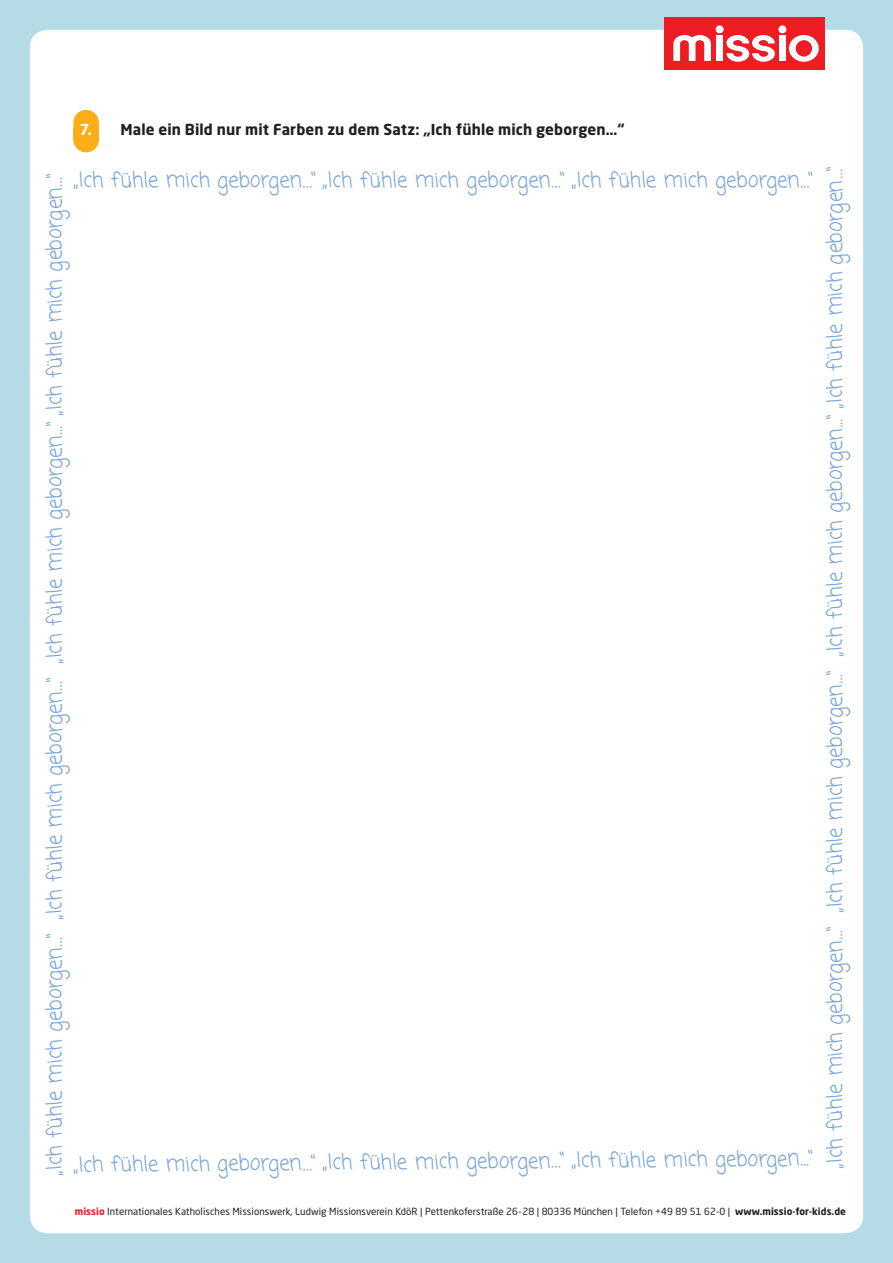
<style>
.page{position:relative;width:893px;height:1263px;background:#fff}
.page>*{position:absolute;margin:0;border:0;box-sizing:border-box;transform-origin:0 0}
.t1{font:21px "Coming Soon";letter-spacing:-.015em;color:#7ca7d8}
.t2{font:700 15px "Neo Sans Std";letter-spacing:.01em;color:#231f20}
.t3{font:9.75px "Neo Sans Std";letter-spacing:.005em;color:#231f20}
.s1{color:#fff}
.s2{font-weight:700;color:#ee1d23}
.s3{font-weight:700}
</style>
<div class="page">
<div style="left:0;top:0;width:893px;height:1263px;background:linear-gradient(to right,#b4dbe6,#b4dbe6)"></div>
<div style="left:30px;top:30px;width:833px;height:1203px;background:#fff;border-radius:18px"></div>
<div style="left:665px;top:17px;width:160px;height:52px;background:#ee1d23"></div>
<svg style="left:673px;top:35px;width:38px;height:26px"></svg>
<svg style="left:726px;top:35px;width:49px;height:27px"></svg>
<div style="left:716px;top:36px;width:7px;height:25px;background:#fff"></div>
<div style="left:716px;top:25px;width:8px;height:8px;background:#fff;border-radius:50%"></div>
<div style="left:779px;top:36px;width:6px;height:25px;background:#fff"></div>
<div style="left:778px;top:25px;width:8px;height:8px;background:#fff;border-radius:50%"></div>
<svg style="left:789px;top:35px;width:30px;height:27px"></svg>
<div style="left:73px;top:110px;width:26px;height:25px;background:#faaf18;border-radius:50%"></div>
<div style="left:73px;top:118px;width:26px;height:26px;background:#faaf18;border-radius:50%"></div>
<div style="left:73px;top:126px;width:26px;height:25px;background:#faaf18;border-radius:50%"></div>
<div style="left:73px;top:127px;width:26px;height:25px;background:#faaf18;border-radius:50%"></div>
<p class="t2" style="left:80px;top:120px;width:546px"><span class="s1">7.</span> Male ein Bild nur mit Farben zu dem Satz: „Ich fühle mich geborgen…“</p>
<p class="t1" style="left:40px;top:1175px;width:1004px;rotate:-90deg">„Ich fühle mich geborgen…“ „Ich fühle mich geborgen…“ „Ich fühle mich geborgen...“ „Ich fühle mich geborgen…“</p>
<p class="t1" style="left:820px;top:1168px;width:1004px;rotate:-90deg">„Ich fühle mich geborgen…“ „Ich fühle mich geborgen…“ „Ich fühle mich geborgen...“ „Ich fühle mich geborgen…“</p>
<p class="t1" style="left:74px;top:165px;width:740px">„Ich fühle mich geborgen…“ „Ich fühle mich geborgen…“ „Ich fühle mich geborgen...“</p>
<p class="t1" style="left:74px;top:1153px;width:740px;rotate:-1deg">„Ich fühle mich geborgen…“ „Ich fühle mich geborgen…“ „Ich fühle mich geborgen...“</p>
<p class="t3" style="left:75px;top:1205px;width:773px"><span class="s2">missio</span> Internationales Katholisches Missionswerk, Ludwig Missionsverein KdöR | Pettenkoferstraße 26 - 28 | 80336 München | Telefon +49 89 51 62-0 | <span class="s3">www.missio-for-kids.de</span></p>
</div>
